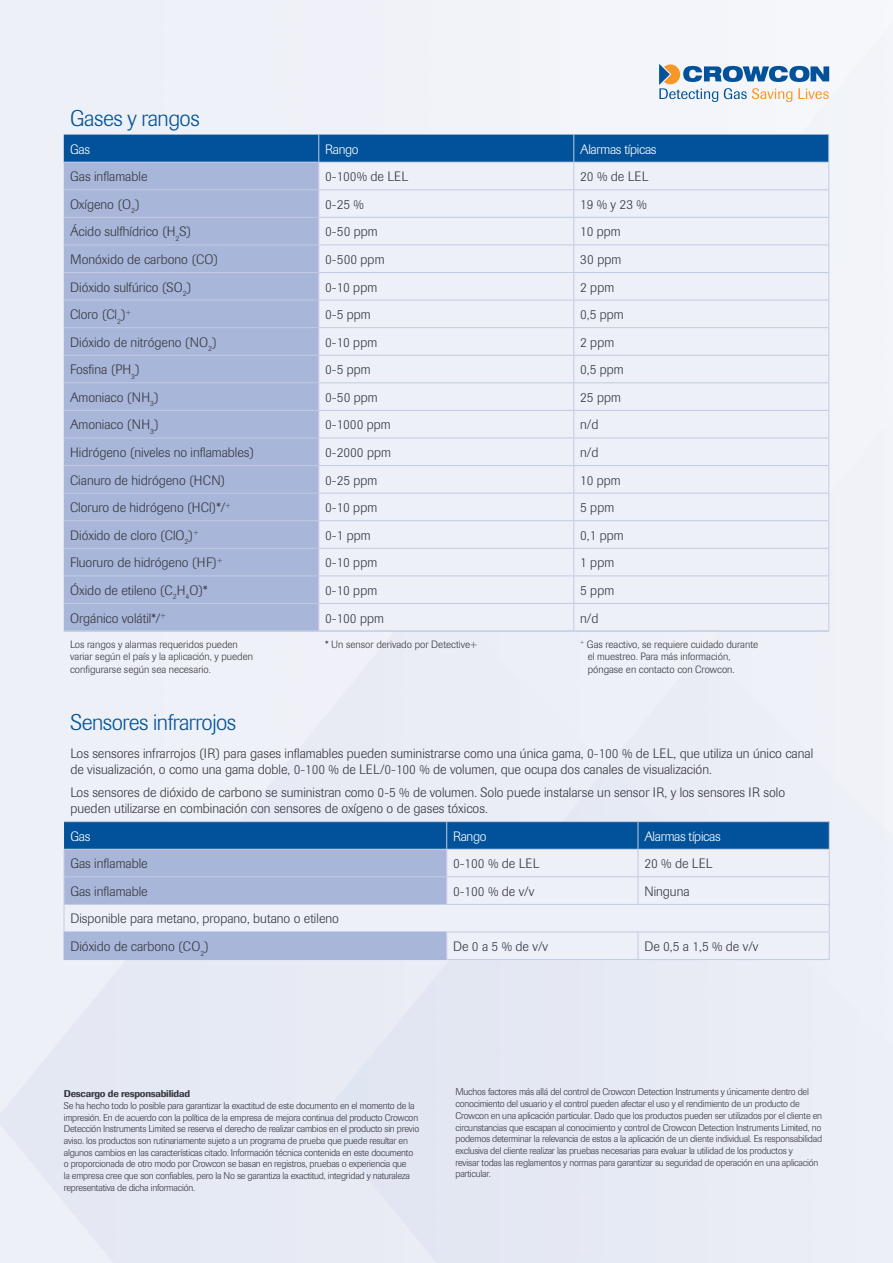
<style>
.page{position:relative;width:893px;height:1263px;background:#fff}
.page>*{position:absolute;margin:0;border:0;box-sizing:border-box;transform-origin:0 0}
.Header-_Blue{font:300 22.5px "Imago";letter-spacing:-.02em;color:#01529a}
.Table_Text_-_Dark{font:300 13.5px/16.2px "Imago";color:#36363d}
.Table_Text_-_White{font:300 13.5px "Imago";letter-spacing:-.02em;color:#fff}
.Table_Text_Notes_-_D{font:300 10.5px/12.6px "Imago";color:#36363d}
.disclaimer{font:300 9.75px/11.7px "Imago";letter-spacing:-.02em;color:#36363d}
.disclaimer-2{font:500 9.75px "Imago";letter-spacing:-.02em;color:#36363d}
</style>
<div class="page">
<svg style="left:659px;top:64px;width:170px;height:38px"></svg>
<hr style="left:64px;top:630px;width:255px;height:2px;background:#c3cbe4">
<hr style="left:319px;top:630px;width:255px;height:2px;background:#c3cbe4">
<hr style="left:574px;top:630px;width:255px;height:2px;background:#c3cbe4">
<svg style="left:64px;top:135px;width:765px;height:495px;background:#c9d4e8"></svg>
<hr style="left:64px;top:821px;width:383px;height:1px;background:#c3cbe4">
<hr style="left:447px;top:821px;width:191px;height:1px;background:#c3cbe4">
<hr style="left:638px;top:821px;width:192px;height:1px;background:#c3cbe4">
<hr style="left:64px;top:959px;width:382px;height:1px;background:#a8b6d9">
<svg style="left:64px;top:822px;width:766px;height:137px;background:#a9bfdb"></svg>
<hr style="left:446px;top:959px;width:192px;height:1px;background:#c3cbe4">
<hr style="left:638px;top:959px;width:192px;height:1px;background:#c3cbe4">
<p class="Header-_Blue" style="left:70px;top:106px;width:131px">Gases y rangos</p>
<p class="Table_Text_-_White" style="left:70px;top:141px;width:21px">Gas</p>
<p class="Table_Text_-_White" style="left:325px;top:141px;width:35px">Rango</p>
<p class="Table_Text_-_White" style="left:580px;top:141px;width:78px">Alarmas típicas</p>
<p class="Table_Text_-_Dark" style="left:70px;top:169px;width:79px">Gas inflamable</p>
<p class="Table_Text_-_Dark" style="left:325px;top:169px;width:84px">0-100% de LEL</p>
<p class="Table_Text_-_Dark" style="left:580px;top:169px;width:70px">20 % de LEL</p>
<p class="Table_Text_-_Dark" style="left:70px;top:196px;width:71px">Oxígeno (O<sub>2</sub>)</p>
<p class="Table_Text_-_Dark" style="left:325px;top:196px;width:40px">0-25 %</p>
<p class="Table_Text_-_Dark" style="left:580px;top:196px;width:68px">19 % y 23 %</p>
<p class="Table_Text_-_Dark" style="left:70px;top:224px;width:123px">Ácido sulfhídrico (H<sub>2</sub>S)</p>
<p class="Table_Text_-_Dark" style="left:325px;top:224px;width:54px">0-50 ppm</p>
<p class="Table_Text_-_Dark" style="left:580px;top:224px;width:42px">10 ppm</p>
<p class="Table_Text_-_Dark" style="left:70px;top:251px;width:150px">Monóxido de carbono (CO)</p>
<p class="Table_Text_-_Dark" style="left:325px;top:251px;width:61px">0-500 ppm</p>
<p class="Table_Text_-_Dark" style="left:580px;top:251px;width:43px">30 ppm</p>
<p class="Table_Text_-_Dark" style="left:70px;top:279px;width:123px">Dióxido sulfúrico (SO<sub>2</sub>)</p>
<p class="Table_Text_-_Dark" style="left:325px;top:279px;width:54px">0-10 ppm</p>
<p class="Table_Text_-_Dark" style="left:580px;top:279px;width:36px">2 ppm</p>
<p class="Table_Text_-_Dark" style="left:70px;top:307px;width:62px">Cloro (Cl<sub>2</sub>)<sup>+</sup></p>
<p class="Table_Text_-_Dark" style="left:325px;top:307px;width:47px">0-5 ppm</p>
<p class="Table_Text_-_Dark" style="left:580px;top:307px;width:45px">0,5 ppm</p>
<p class="Table_Text_-_Dark" style="left:70px;top:334px;width:148px">Dióxido de nitrógeno (NO<sub>2</sub>)</p>
<p class="Table_Text_-_Dark" style="left:325px;top:334px;width:54px">0-10 ppm</p>
<p class="Table_Text_-_Dark" style="left:580px;top:334px;width:36px">2 ppm</p>
<p class="Table_Text_-_Dark" style="left:70px;top:362px;width:71px">Fosfina (PH<sub>3</sub>)</p>
<p class="Table_Text_-_Dark" style="left:325px;top:362px;width:47px">0-5 ppm</p>
<p class="Table_Text_-_Dark" style="left:580px;top:362px;width:45px">0,5 ppm</p>
<p class="Table_Text_-_Dark" style="left:70px;top:389px;width:90px">Amoniaco (NH<sub>3</sub>)</p>
<p class="Table_Text_-_Dark" style="left:325px;top:389px;width:54px">0-50 ppm</p>
<p class="Table_Text_-_Dark" style="left:580px;top:389px;width:42px">25 ppm</p>
<p class="Table_Text_-_Dark" style="left:70px;top:417px;width:90px">Amoniaco (NH<sub>3</sub>)</p>
<p class="Table_Text_-_Dark" style="left:325px;top:417px;width:67px">0-1000 ppm</p>
<p class="Table_Text_-_Dark" style="left:580px;top:417px;width:20px">n/d</p>
<p class="Table_Text_-_Dark" style="left:70px;top:444px;width:186px">Hidrógeno (niveles no inflamables)</p>
<p class="Table_Text_-_Dark" style="left:325px;top:444px;width:67px">0-2000 ppm</p>
<p class="Table_Text_-_Dark" style="left:580px;top:444px;width:20px">n/d</p>
<p class="Table_Text_-_Dark" style="left:70px;top:472px;width:157px">Cianuro de hidrógeno (HCN)</p>
<p class="Table_Text_-_Dark" style="left:325px;top:472px;width:54px">0-25 ppm</p>
<p class="Table_Text_-_Dark" style="left:580px;top:472px;width:42px">10 ppm</p>
<p class="Table_Text_-_Dark" style="left:70px;top:500px;width:162px">Cloruro de hidrógeno (HCl)*/<sup>+</sup></p>
<p class="Table_Text_-_Dark" style="left:325px;top:500px;width:54px">0-10 ppm</p>
<p class="Table_Text_-_Dark" style="left:580px;top:500px;width:36px">5 ppm</p>
<p class="Table_Text_-_Dark" style="left:70px;top:527px;width:130px">Dióxido de cloro (ClO<sub>2</sub>)<sup>+</sup></p>
<p class="Table_Text_-_Dark" style="left:325px;top:527px;width:47px">0-1 ppm</p>
<p class="Table_Text_-_Dark" style="left:580px;top:527px;width:45px">0,1 ppm</p>
<p class="Table_Text_-_Dark" style="left:70px;top:555px;width:154px">Fluoruro de hidrógeno (HF)<sup>+</sup></p>
<p class="Table_Text_-_Dark" style="left:325px;top:555px;width:54px">0-10 ppm</p>
<p class="Table_Text_-_Dark" style="left:580px;top:555px;width:36px">1 ppm</p>
<p class="Table_Text_-_Dark" style="left:70px;top:582px;width:139px">Óxido de etileno (C<sub>2</sub>H<sub>4</sub>O)*</p>
<p class="Table_Text_-_Dark" style="left:325px;top:582px;width:54px">0-10 ppm</p>
<p class="Table_Text_-_Dark" style="left:580px;top:582px;width:36px">5 ppm</p>
<p class="Table_Text_-_Dark" style="left:70px;top:610px;width:97px">Orgánico volátil*/<sup>+</sup></p>
<p class="Table_Text_-_Dark" style="left:325px;top:610px;width:60px">0-100 ppm</p>
<p class="Table_Text_-_Dark" style="left:580px;top:610px;width:20px">n/d</p>
<p class="Table_Text_Notes_-_D" style="left:70px;top:638px;width:184px">Los rangos y alarmas requeridos pueden variar según el país y la aplicación, y pueden configurarse según sea necesario.</p>
<p class="Table_Text_Notes_-_D" style="left:325px;top:638px;width:153px">* Un sensor derivado por Detective+</p>
<p class="Table_Text_Notes_-_D" style="left:588px;top:638px;width:172px;text-indent:-7px"><sup>+</sup> Gas reactivo, se requiere cuidado durante el muestreo. Para más información, póngase en contacto con Crowcon.</p>
<p class="Header-_Blue" style="left:70px;top:710px;width:167px">Sensores infrarrojos</p>
<p class="Table_Text_-_Dark" style="left:70px;top:745px;width:744px">Los sensores infrarrojos (IR) para gases inflamables pueden suministrarse como una única gama, 0-100 % de LEL, que utiliza un único canal de visualización, o como una gama doble, 0-100 % de LEL/0-100 % de volumen, que ocupa dos canales de visualización.</p>
<p class="Table_Text_-_Dark" style="left:70px;top:784px;width:716px">Los sensores de dióxido de carbono se suministran como 0-5 % de volumen. Solo puede instalarse un sensor IR, y los sensores IR solo pueden utilizarse en combinación con sensores de oxígeno o de gases tóxicos.</p>
<p class="Table_Text_-_White" style="left:70px;top:828px;width:21px">Gas</p>
<p class="Table_Text_-_White" style="left:453px;top:828px;width:35px">Rango</p>
<p class="Table_Text_-_White" style="left:644px;top:828px;width:78px">Alarmas típicas</p>
<p class="Table_Text_-_Dark" style="left:70px;top:856px;width:79px">Gas inflamable</p>
<p class="Table_Text_-_Dark" style="left:453px;top:856px;width:88px">0-100 % de LEL</p>
<p class="Table_Text_-_Dark" style="left:644px;top:856px;width:70px">20 % de LEL</p>
<p class="Table_Text_-_Dark" style="left:70px;top:883px;width:79px">Gas inflamable</p>
<p class="Table_Text_-_Dark" style="left:453px;top:883px;width:83px">0-100 % de v/v</p>
<p class="Table_Text_-_Dark" style="left:644px;top:883px;width:47px">Ninguna</p>
<p class="Table_Text_-_Dark" style="left:70px;top:911px;width:270px">Disponible para metano, propano, butano o etileno</p>
<p class="Table_Text_-_Dark" style="left:70px;top:938px;width:140px">Dióxido de carbono (CO<sub>2</sub>)</p>
<p class="Table_Text_-_Dark" style="left:453px;top:938px;width:97px">De 0 a 5 % de v/v</p>
<p class="Table_Text_-_Dark" style="left:644px;top:938px;width:116px">De 0,5 a 1,5 % de v/v</p>
<p class="disclaimer-2" style="left:64px;top:1088px;width:128px">Descargo de responsabilidad</p>
<p class="disclaimer" style="left:64px;top:1100px;width:357px">Se ha hecho todo lo posible para garantizar la exactitud de este documento en el momento de la impresión. En de acuerdo con la política de la empresa de mejora continua del producto Crowcon Detección Instruments Limited se reserva el derecho de realizar cambios en el producto sin previo aviso. los productos son rutinariamente sujeto a un programa de prueba que puede resultar en algunos cambios en las características citado. Información técnica contenida en este documento o proporcionada de otro modo por Crowcon se basan en registros, pruebas o experiencia que<br>la empresa cree que son confiables, pero la No se garantiza la exactitud, integridad y naturaleza representativa de dicha información.</p>
<p class="disclaimer" style="left:455px;top:1086px;width:368px">Muchos factores más allá del control de Crowcon Detection Instruments y únicamente dentro del conocimiento del usuario y el control pueden afectar el uso y el rendimiento de un producto de Crowcon en una aplicación particular. Dado que los productos pueden ser utilizados por el cliente en circunstancias que escapan al conocimiento y control de Crowcon Detection Instruments Limited, no podemos determinar la relevancia de estos a la aplicación de un cliente individual. Es responsabilidad exclusiva del cliente realizar las pruebas necesarias para evaluar la utilidad de los productos y<br>revisar todas las reglamentos y normas para garantizar su seguridad de operación en una aplicación particular.</p>
</div>
